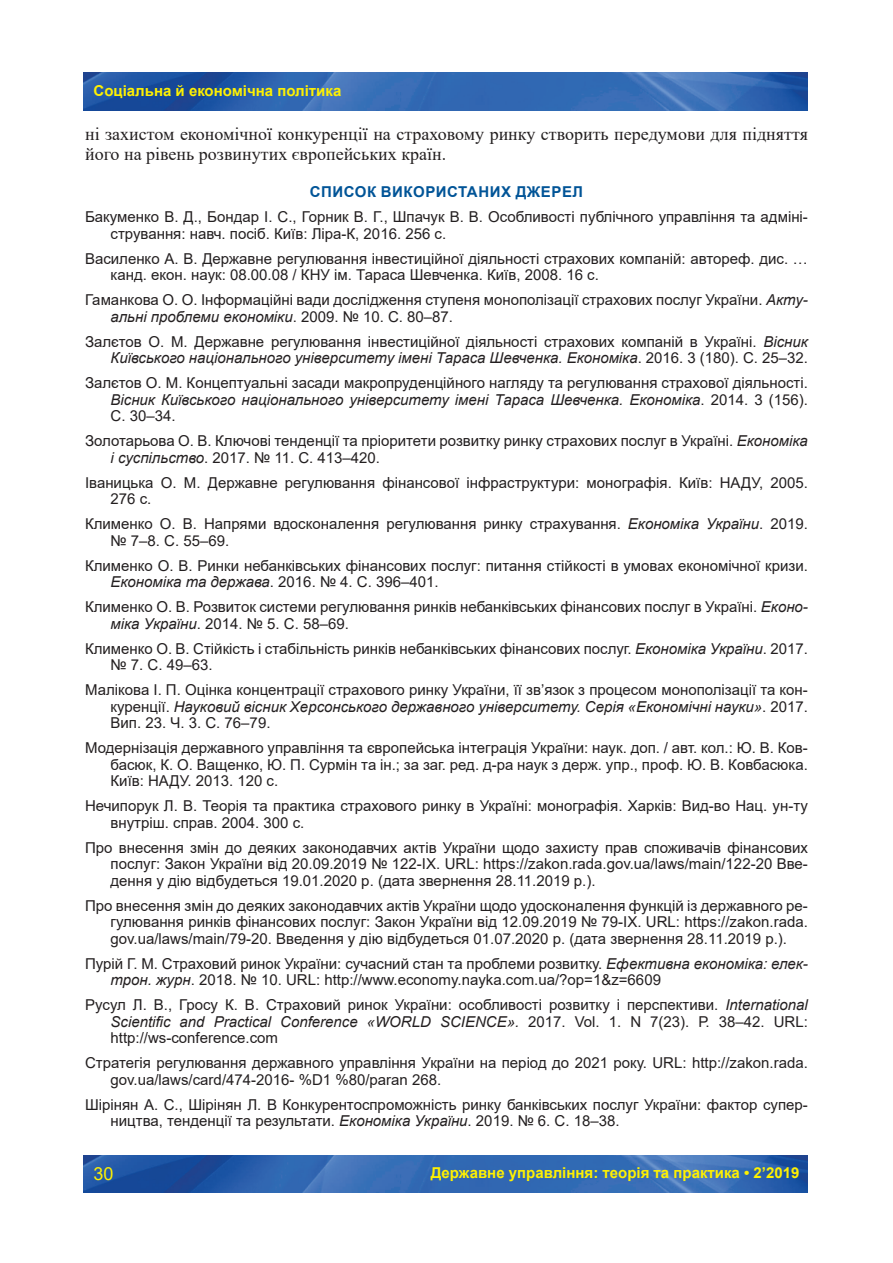
<style>
.page{position:relative;width:893px;height:1263px;background:#fff}
.page>*{position:absolute;margin:0;border:0;box-sizing:border-box;transform-origin:0 0}
.t1{font:18px/20.2px "Times New Roman";color:#231f20}
.t2{font:18px "Arial";color:#fff101}
.t3{font:15px/16.5px "Arial";color:#231f20}
.t4{font:700 15px "Arial";color:#fff101}
.t5{font:700 15px "Arial";letter-spacing:.035em;color:#015497}
.s1{font-style:italic}
</style>
<div class="page">
<img style="left:84px;top:1155px;width:724px;height:37px">
<img style="left:84px;top:73px;width:724px;height:37px">
<p class="t4" style="left:94px;top:80px;width:249px">Соціальна й економічна політика</p>
<p class="t1" style="left:85px;top:123px;width:724px">ні захистом економічної конкуренції на страховому ринку створить передумови для підняття його на рівень розвинутих європейських країн.</p>
<p class="t5" style="left:310px;top:181px;width:275px">СПИСОК ВИКОРИСТАНИХ ДЖЕРЕЛ</p>
<p class="t3" style="left:111px;top:208px;width:699px;text-indent:-26px">Бакуменко В. Д., Бондар І. С., Горник В. Г., Шпачук В. В. Особливості публічного управління та адміні&shy;стрування: навч. посіб. Київ: Ліра-К, 2016. 256 с.</p>
<p class="t3" style="left:111px;top:250px;width:699px;text-indent:-26px">Василенко А. В. Державне регулювання інвестиційної діяльності страхових компаній: автореф. дис. … канд. екон. наук: 08.00.08 / КНУ ім. Тараса Шевченка. Київ, 2008. 16 с.</p>
<p class="t3" style="left:111px;top:291px;width:699px;text-indent:-26px">Гаманкова О. О. Інформаційні вади дослідження ступеня монополізації страхових послуг України. <span class="s1">Акту&shy;альні проблеми економіки</span>. 2009. № 10. С. 80–87.</p>
<p class="t3" style="left:85px;top:333px;width:724px;text-align:right">Залєтов О. М. Державне регулювання інвестиційної діяльності страхових компаній в Україні. <span class="s1">Вісник<br>Київського національного університету імені Тараса Шевченка. Економіка</span>. 2016. 3 (180). С. 25–32.</p>
<p class="t3" style="left:111px;top:374px;width:699px;text-align:justify;text-indent:-26px">Залєтов О. М. Концептуальні засади макропруденційного нагляду та регулювання страхової діяльності.<br><span class="s1">Вісник Київського національного університету імені Тараса Шевченка. Економіка</span>. 2014. 3 (156).<br>С. 30–34.</p>
<p class="t3" style="left:111px;top:432px;width:699px;text-indent:-26px">Золотарьова О. В. Ключові тенденції та пріоритети розвитку ринку страхових послуг в Україні. <span class="s1">Економіка і суспільство</span>. 2017. № 11. С. 413–420.</p>
<p class="t3" style="left:111px;top:474px;width:699px;text-indent:-26px">Іваницька О. М. Державне регулювання фінансової інфраструктури: монографія. Київ: НАДУ, 2005.<br>276 с.</p>
<p class="t3" style="left:111px;top:515px;width:699px;text-indent:-26px">Клименко О. В. Напрями вдосконалення регулювання ринку страхування. <span class="s1">Економіка України</span>. 2019. № 7–8. С. 55–69.</p>
<p class="t3" style="left:111px;top:557px;width:699px;text-indent:-26px">Клименко О. В. Ринки небанківських фінансових послуг: питання стійкості в умовах економічної кризи.<br><span class="s1">Економіка та держава</span>. 2016. № 4. С. 396–401.</p>
<p class="t3" style="left:111px;top:598px;width:699px;text-indent:-26px">Клименко О. В. Розвиток системи регулювання ринків небанківських фінансових послуг в Україні. <span class="s1">Еконо&shy;міка України</span>. 2014. № 5. С. 58–69.</p>
<p class="t3" style="left:111px;top:640px;width:699px;text-indent:-26px">Клименко О. В. Стійкість і стабільність ринків небанківських фінансових послуг. <span class="s1">Економіка України</span>. 2017. № 7. С. 49–63.</p>
<p class="t3" style="left:111px;top:681px;width:699px;text-align:justify;text-indent:-26px">Малікова І. П. Оцінка концентрації страхового ринку України, її зв’язок з процесом монополізації та кон&shy;куренції. <span class="s1">Науковий вісник Херсонського державного університету. Серія «Економічні науки»</span>. 2017.<br>Вип. 23. Ч. 3. С. 76–79.</p>
<p class="t3" style="left:111px;top:739px;width:699px;text-align:justify;text-indent:-26px">Модернізація державного управління та європейська інтеграція України: наук. доп. / авт. кол.: Ю. В. Ков&shy;басюк, К. О. Ващенко, Ю. П. Сурмін та ін.; за заг. ред. д-ра наук з держ. упр., проф. Ю. В. Ковбасюка.<br>Київ: НАДУ. 2013. 120 с.</p>
<p class="t3" style="left:111px;top:797px;width:699px;text-indent:-26px">Нечипорук Л. В. Теорія та практика страхового ринку в Україні: монографія. Харків: Вид-во Нац. ун-ту внутріш. справ. 2004. 300 с.</p>
<p class="t3" style="left:111px;top:839px;width:699px;text-align:justify;text-indent:-26px">Про внесення змін до деяких законодавчих актів України щодо захисту прав споживачів фінансових послуг: Закон України від 20.09.2019 № 122-IX. URL: https://zakon.rada.gov.ua/laws/main/122-20 Вве&shy;дення у дію відбудеться 19.01.2020 р. (дата звернення 28.11.2019 р.).</p>
<p class="t3" style="left:111px;top:897px;width:699px;text-align:justify;text-indent:-26px">Про внесення змін до деяких законодавчих актів України щодо удосконалення функцій із державного ре&shy;гулювання ринків фінансових послуг: Закон України від 12.09.2019 № 79-IX. URL: https://zakon.rada. gov.ua/laws/main/79-20. Введення у дію відбудеться 01.07.2020 р. (дата звернення 28.11.2019 р.).</p>
<p class="t3" style="left:111px;top:955px;width:699px;text-indent:-26px">Пурій Г. М. Страховий ринок України: сучасний стан та проблеми розвитку. <span class="s1">Ефективна економіка: елек&shy;трон. журн</span>. 2018. № 10. URL: http://www.economy.nayka.com.ua/?op=1&amp;z=6609</p>
<p class="t3" style="left:111px;top:997px;width:699px;text-align:justify;text-indent:-26px">Руcул Л. В., Гросу К. В. Страховий ринок України: особливості розвитку і перспективи. <span class="s1">International Scientific and Practical Conference «WORLD SCIENCE».</span> 2017. Vol. 1. N 7(23). Р. 38–42. URL: http://ws-conference.com</p>
<p class="t3" style="left:111px;top:1055px;width:699px;text-indent:-26px">Стратегія регулювання державного управління України на період до 2021 року. URL: http://zakon.rada. gov.ua/laws/card/474-2016- %D1 %80/paran 268.</p>
<p class="t3" style="left:111px;top:1096px;width:699px;text-indent:-26px">Шірінян А. С., Шірінян Л. В Конкурентоспроможність ринку банківських послуг України: фактор супер&shy;ництва, тенденції та результати. <span class="s1">Економіка України</span>. 2019. № 6. С. 18–38.</p>
<p class="t2" style="left:94px;top:1161px;width:22px">30</p>
<p class="t4" style="left:431px;top:1162px;width:370px">Державне управління: теорія та практика • 2’2019</p>
</div>
